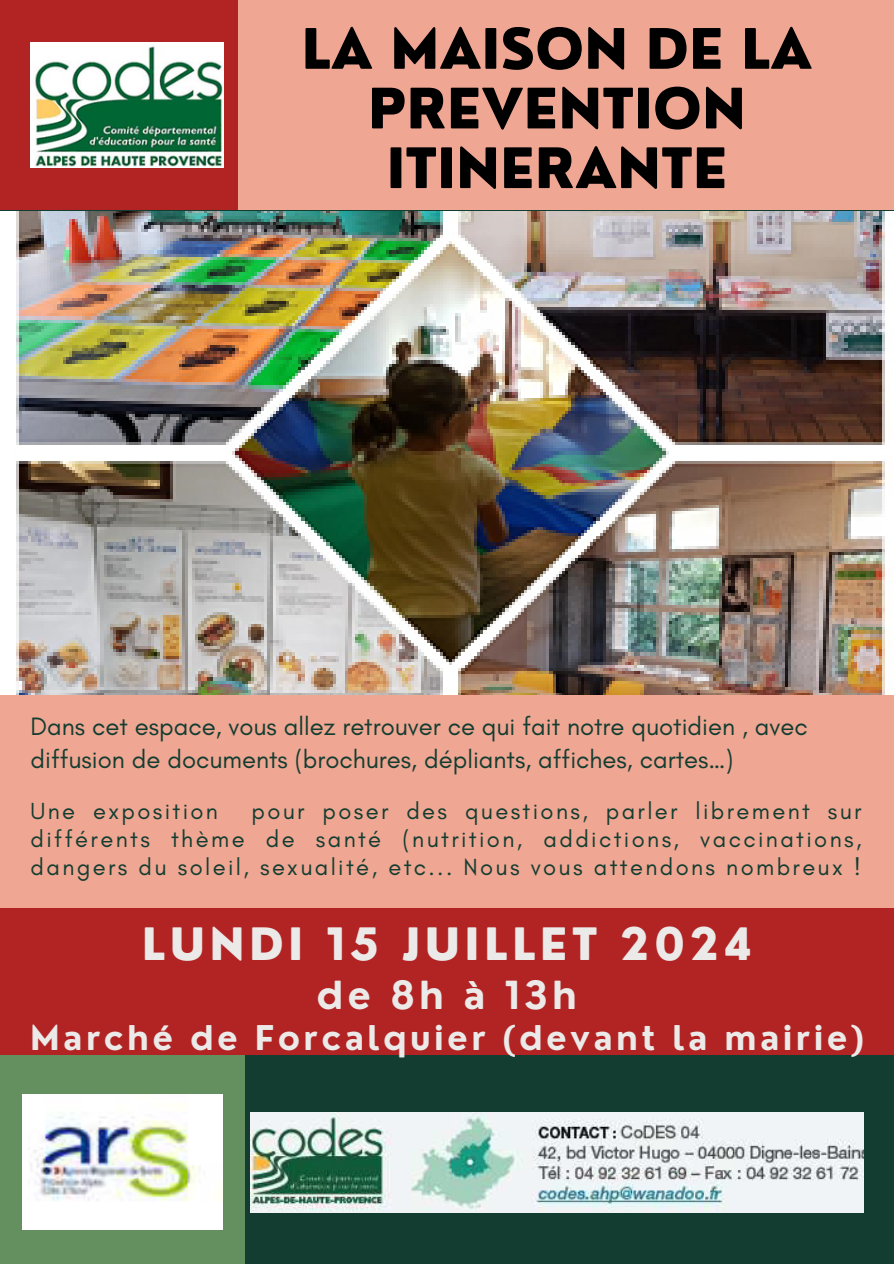
<style>
.page{position:relative;width:894px;height:1264px;background:#fff}
.page>*{position:absolute;margin:0;border:0;box-sizing:border-box;transform-origin:0 0}
.t1{font:800 54.3px/59.7px "Nourd";color:#000;text-align:center}
.t2{font:800 43.5px "Nourd";letter-spacing:.1em;color:#ebeae9}
.t3{font:700 37.8px "Nourd";letter-spacing:.1em;color:#ebeae9}
.t4{font:700 33.3px "Nourd";letter-spacing:.1em;color:#ebeae9}
.t5{font:25.65px/32.7px "Glacial Indifference";color:#133d30}
.t6{font:23.7px/28.2px "Glacial Indifference";letter-spacing:.1em;color:#133d30;text-align:justify}
</style>
<div class="page">
<div style="left:0;top:0;width:893px;height:1263px;background:#133d30"></div>
<div style="left:0;top:692px;width:893px;height:215px;background:#efa693"></div>
<div style="left:237px;top:0;width:656px;height:209px;background:#efa693"></div>
<div style="left:0;top:0;width:237px;height:209px;background:#b12423"></div>
<div style="left:0;top:1053px;width:244px;height:210px;background:#64905f"></div>
<div style="left:0;top:908px;width:893px;height:146px;background:#b12423"></div>
<img style="left:0;top:212px;width:893px;height:482px">
<img style="left:31px;top:42px;width:192px;height:125px">
<img style="left:250px;top:1112px;width:613px;height:100px">
<img style="left:23px;top:1094px;width:200px;height:135px">
<p class="t1" style="left:301px;top:19px;width:512px">LA MAISON DE LA<br>PREVENTION<br>ITINERANTE</p>
<h3 class="t5" style="left:31px;top:710px;width:778px">Dans cet espace, vous allez retrouver ce qui fait notre quotidien , avec diffusion de documents (brochures, dépliants, affiches, cartes…)</h3>
<p class="t6" style="left:31px;top:796px;width:189px">Une exposition</p>
<p class="t6" style="left:31px;top:796px;width:832px;text-indent:221px">pour poser des questions, parler librement sur différents thème de santé (nutrition, addictions, vaccinations, dangers du soleil, sexualité, etc... Nous vous attendons nombreux !</p>
<h2 class="t2" style="left:142px;top:916px;width:612px">LUNDI 15 JUILLET 2024</h2>
<p class="t3" style="left:316px;top:971px;width:262px">de 8h à 13h</p>
<p class="t4" style="left:30px;top:1016px;width:834px">Marché de Forcalquier (devant la mairie)</p>
</div>
